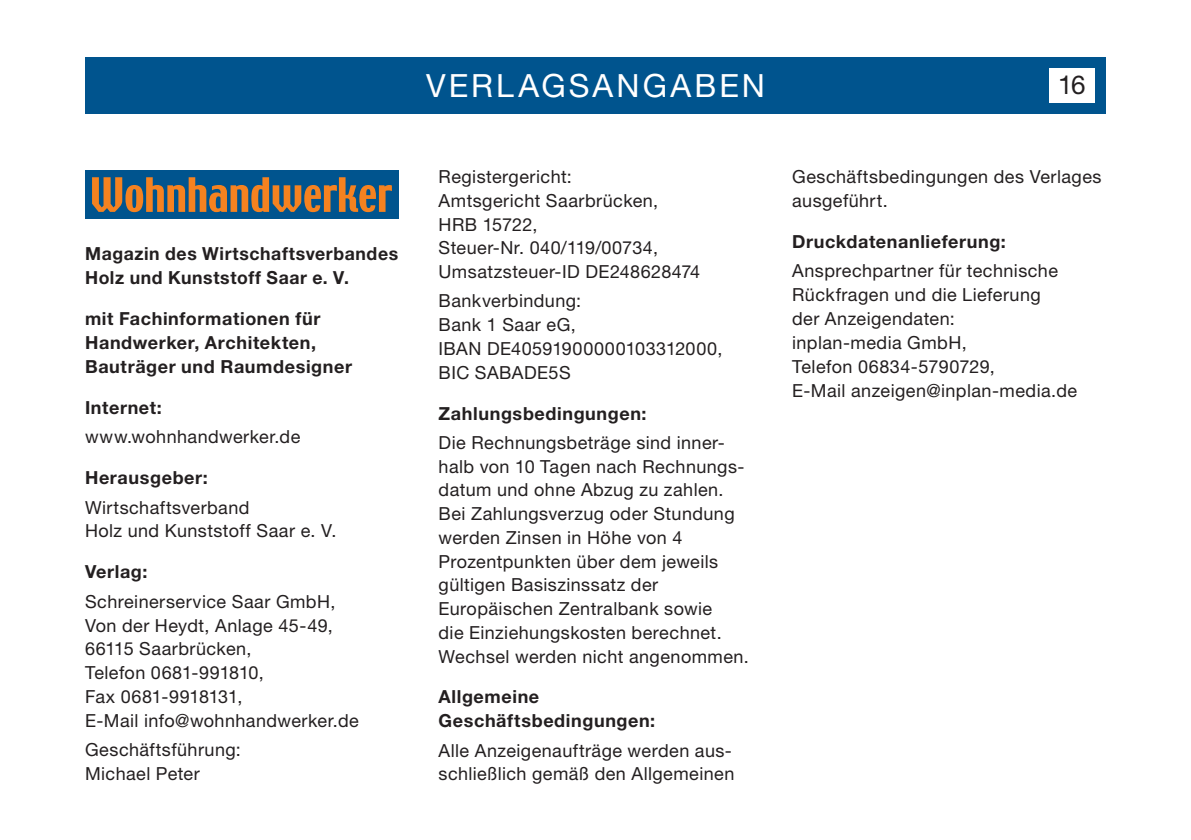
<style>
.page{position:relative;width:1191px;height:840px;background:#fff}
.page>*{position:absolute;margin:0;border:0;box-sizing:border-box;transform-origin:0 0}
.t1{font:32px "Helvetica Neue LT Std";letter-spacing:.095em;color:#fff}
.t2{font:26px "Helvetica Neue LT Std";color:#231f20}
.t3{font:18px/23.8px "Helvetica Neue LT Std";letter-spacing:.025em;color:#231f20}
.t4{font:700 18px/23.8px "Helvetica Neue LT Std";letter-spacing:.035em;color:#231f20}
</style>
<div class="page">
<div style="left:85px;top:57px;width:1021px;height:56px;background:#00548e"></div>
<div style="left:1049px;top:68px;width:45px;height:34px;background:#fff"></div>
<div style="left:85px;top:170px;width:314px;height:49px;background:#00548e"></div>
<svg style="left:92px;top:177px;width:300px;height:35px"></svg>
<h1 class="t1" style="left:426px;top:66px;width:340px">VERLAGSANGABEN</h1>
<p class="t4" style="left:85px;top:241px;width:315px">Magazin des Wirtschaftsverbandes<br>Holz und Kunststoff Saar e. V.</p>
<p class="t4" style="left:85px;top:306px;width:268px">mit Fachinformationen für<br>Handwerker, Architekten,<br>Bauträger und Raumdesigner</p>
<p class="t4" style="left:85px;top:394px;width:78px">Internet:</p>
<p class="t3" style="left:85px;top:424px;width:217px">www.wohnhandwerker.de</p>
<p class="t4" style="left:85px;top:465px;width:124px">Herausgeber:</p>
<p class="t3" style="left:85px;top:494px;width:253px">Wirtschaftsverband<br>Holz und Kunststoff Saar e. V.</p>
<p class="t4" style="left:85px;top:559px;width:64px">Verlag:</p>
<p class="t3" style="left:85px;top:589px;width:275px">Schreinerservice Saar GmbH,<br>Von der Heydt, Anlage 45-49,<br>66115 Saarbrücken,<br>Telefon 0681-991810,<br>Fax 0681-9918131,<br>E-Mail info@wohnhandwerker.de</p>
<p class="t3" style="left:85px;top:737px;width:157px">Geschäftsführung:<br>Michael Peter</p>
<p class="t3" style="left:438px;top:164px;width:263px">Registergericht:<br>Amtsgericht Saarbrücken,<br>HRB 15722,<br>Steuer-Nr. 040/119/00734,<br>Umsatzsteuer-ID DE248628474</p>
<p class="t3" style="left:438px;top:289px;width:285px">Bankverbindung:<br>Bank 1 Saar eG,<br>IBAN DE40591900000103312000,<br>BIC SABADE5S</p>
<p class="t4" style="left:438px;top:400px;width:209px">Zahlungsbedingungen:</p>
<p class="t3" style="left:438px;top:430px;width:312px">Die Rechnungsbeträge sind inner&shy;halb von 10 Tagen nach Rechnungs&shy;datum und ohne Abzug zu zahlen.<br>Bei Zahlungsverzug oder Stundung werden Zinsen in Höhe von 4<br>Prozentpunkten über dem jeweils gültigen Basiszinssatz der<br>Europäischen Zentralbank sowie<br>die Einziehungskosten berechnet.<br>Wechsel werden nicht angenommen.</p>
<p class="t4" style="left:438px;top:684px;width:218px">Allgemeine<br>Geschäftsbedingungen:</p>
<p class="t3" style="left:438px;top:737px;width:297px">Alle Anzeigenaufträge werden aus&shy;schließlich gemäß den Allgemeinen</p>
<h2 class="t2" style="left:1058px;top:70px;width:29px">16</h2>
<p class="t3" style="left:792px;top:164px;width:311px">Geschäftsbedingungen des Verlages ausgeführt.</p>
<p class="t4" style="left:792px;top:229px;width:215px">Druckdatenanlieferung:</p>
<p class="t3" style="left:792px;top:259px;width:286px">Ansprechpartner für technische<br>Rückfragen und die Lieferung<br>der Anzeigendaten:<br>inplan-media GmbH,<br>Telefon 06834-5790729,<br>E-Mail anzeigen@inplan-media.de</p>
</div>
